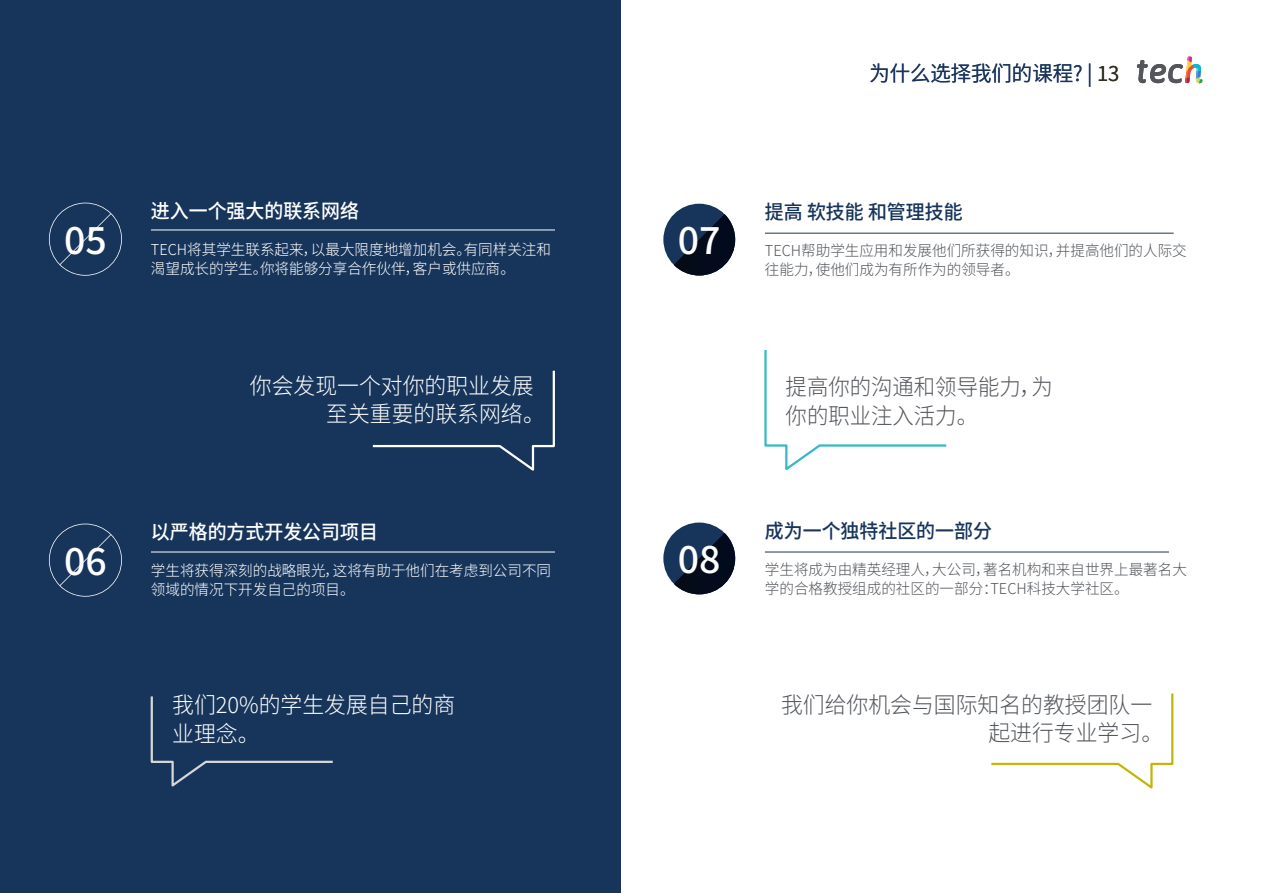
<style>
.page{position:relative;width:1263px;height:893px;background:#fff}
.page>*{position:absolute;margin:0;border:0;box-sizing:border-box;transform-origin:0 0}
.t1{font:500 37.5px "Source Han Sans CN";color:#fff}
.t2{font:300 22.5px/28.5px "Source Han Sans CN";color:#fff}
.t3{font:300 22.5px/28.5px "Source Han Sans CN";color:#52555b}
.t4{font:300 22.5px/28.5px "Source Han Sans CN";color:#52555b;scale:.95 1}
.t5{font:21px "Source Han Sans CN";color:#1a355c}
.t6{font:500 19.5px "Source Han Sans CN";color:#fff}
.t7{font:500 19.5px "Source Han Sans CN";color:#17355b}
.t8{font:300 15px/19.5px "Source Han Sans CN";color:#52555b}
.t9{font:300 15px/19.5px "Source Han Sans CN";color:#fff}
.s1{color:#312e20}
</style>
<div class="page">
<div style="left:0;top:0;width:621px;height:893px;background:#17355b"></div>
<hr style="left:151px;top:230px;width:404px;height:1px;background:#fff">
<hr style="left:765px;top:233px;width:409px;height:1px;background:#17355b">
<svg style="left:372px;top:370px;width:183px;height:101px"></svg>
<hr style="left:151px;top:552px;width:404px;height:1px;background:#fff">
<hr style="left:765px;top:552px;width:404px;height:1px;background:#17355b">
<svg style="left:150px;top:696px;width:183px;height:91px"></svg>
<svg style="left:49px;top:203px;width:73px;height:73px"></svg>
<svg style="left:49px;top:524px;width:73px;height:73px"></svg>
<svg style="left:764px;top:350px;width:183px;height:121px"></svg>
<svg style="left:991px;top:693px;width:183px;height:96px"></svg>
<div style="left:663px;top:204px;width:72px;height:71px;background:#17355b;border-radius:50%"></div>
<svg style="left:674px;top:214px;width:61px;height:61px"></svg>
<div style="left:663px;top:523px;width:72px;height:71px;background:#17355b;border-radius:50%"></div>
<svg style="left:674px;top:533px;width:61px;height:61px"></svg>
<svg style="left:1137px;top:57px;width:65px;height:27px"></svg>
<h1 class="t1" style="left:64px;top:219px;width:44px">05</h1>
<h1 class="t1" style="left:64px;top:540px;width:44px">06</h1>
<h3 class="t6" style="left:151px;top:200px;width:210px">进入一个强大的联系网络</h3>
<p class="t9" style="left:151px;top:240px;width:402px">TECH将其学生联系起来，以最大限度地增加机会。有同样关注和渴望成长的学生。你将能够分享合作伙伴，客户或供应商。</p>
<h2 class="t2" style="left:326px;top:372px;width:220px;text-indent:-76px">你会发现一个对你的职业发展至关重要的联系网络。</h2>
<h3 class="t6" style="left:151px;top:521px;width:228px">以严格的方式开发公司项目</h3>
<p class="t9" style="left:151px;top:561px;width:402px">学生将获得深刻的战略眼光，这将有助于他们在考虑到公司不同领域的情况下开发自己的项目。</p>
<h2 class="t2" style="left:172px;top:691px;width:285px">我们20%的学生发展自己的商业理念。</h2>
<h1 class="t1" style="left:678px;top:219px;width:44px">07</h1>
<h1 class="t1" style="left:678px;top:538px;width:44px">08</h1>
<h3 class="t5" style="left:869px;top:62px;width:252px">为什么选择我们的课程? | <span class="s1">13</span></h3>
<h3 class="t7" style="left:765px;top:201px;width:199px">提高 软技能 和管理技能</h3>
<p class="t8" style="left:765px;top:241px;width:423px">TECH帮助学生应用和发展他们所获得的知识，并提高他们的人际交往能力，使他们成为有所作为的领导者。</p>
<h2 class="t4" style="left:786px;top:373px;width:283px">提高你的沟通和领导能力，为你的职业注入活力。</h2>
<h3 class="t7" style="left:765px;top:520px;width:228px">成为一个独特社区的一部分</h3>
<p class="t8" style="left:765px;top:560px;width:423px">学生将成为由精英经理人，大公司，著名机构和来自世界上最著名大学的合格教授组成的社区的一部分：TECH科技大学社区。</p>
<h2 class="t3" style="left:988px;top:691px;width:176px;text-indent:-207px">我们给你机会与国际知名的教授团队一起进行专业学习。</h2>
</div>
